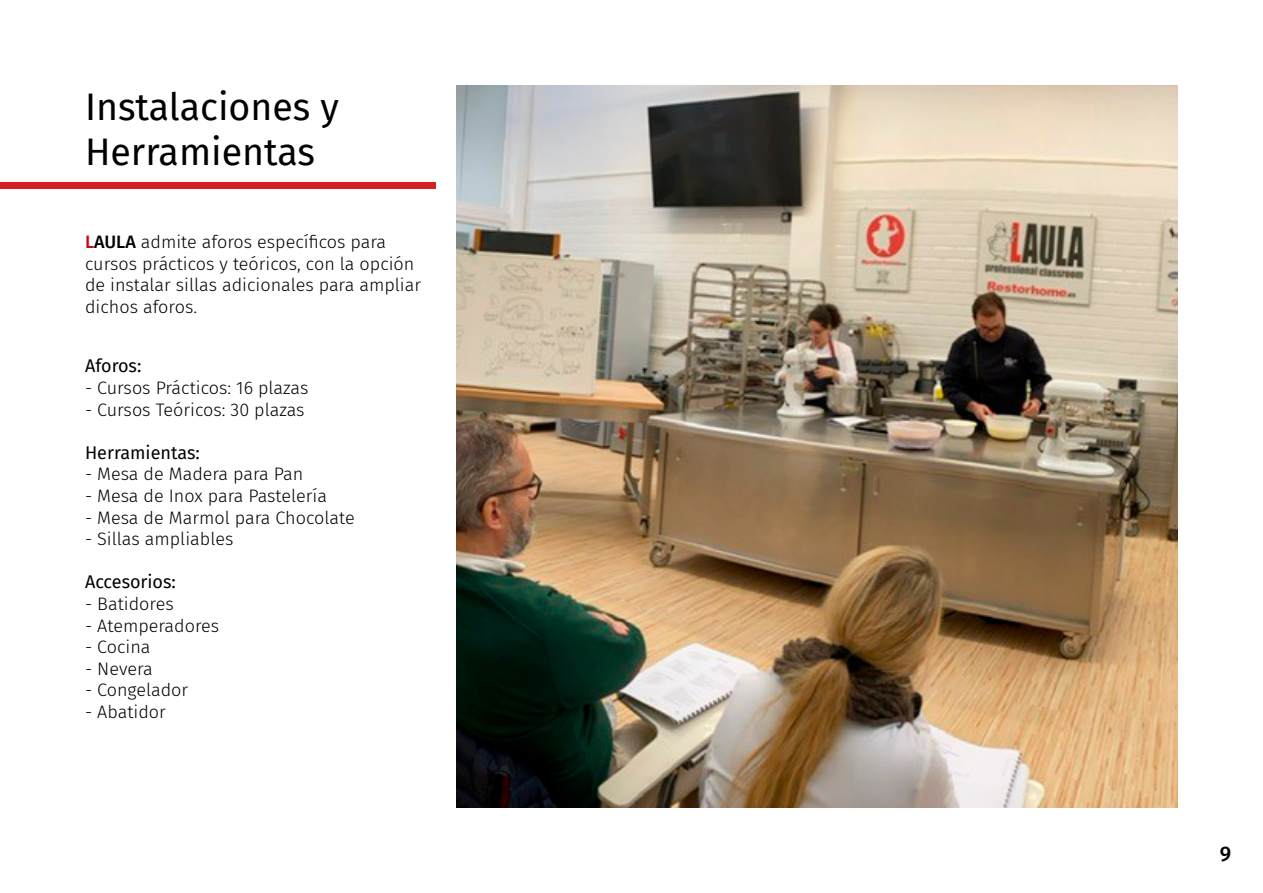
<style>
.page{position:relative;width:1263px;height:893px;background:#fff}
.page>*{position:absolute;margin:0;border:0;box-sizing:border-box;transform-origin:0 0}
.t1{font:37.5px/45px "Fira Sans";color:#000}
.t2{font:500 21px "Fira Sans";color:#000}
.t3{font:300 18px/21.6px "Fira Sans";color:#000}
.t4{font:18px "Fira Sans";color:#000}
.s1{font-weight:500;color:#cb0610}
.s2{font-weight:500}
</style>
<div class="page">
<img style="left:456px;top:85px;width:722px;height:723px">
<div style="left:0;top:182px;width:435px;height:7px;background:#d42020"></div>
<h1 class="t1" style="left:85px;top:84px;width:255px">Instalaciones y<br>Herramientas</h1>
<p class="t3" style="left:85px;top:231px;width:338px"><span class="s1">L</span><span class="s2">AULA</span> admite aforos específicos para cursos prácticos y teóricos, con la opción de instalar sillas adicionales para ampliar dichos aforos.</p>
<p class="t4" style="left:85px;top:352px;width:58px">Aforos:</p>
<p class="t3" style="left:85px;top:377px;width:225px">- Cursos Prácticos: 16 plazas</p>
<p class="t3" style="left:85px;top:398px;width:221px">- Cursos Teóricos: 30 plazas</p>
<p class="t4" style="left:85px;top:439px;width:116px">Herramientas:</p>
<p class="t3" style="left:85px;top:463px;width:220px">- Mesa de Madera para Pan</p>
<p class="t3" style="left:85px;top:485px;width:243px">- Mesa de Inox para Pastelería</p>
<p class="t3" style="left:85px;top:506px;width:271px">- Mesa de Marmol para Chocolate</p>
<p class="t3" style="left:85px;top:528px;width:150px">- Sillas ampliables</p>
<p class="t4" style="left:85px;top:568px;width:92px">Accesorios:</p>
<p class="t3" style="left:85px;top:593px;width:90px">- Batidores</p>
<p class="t3" style="left:85px;top:614px;width:136px">- Atemperadores</p>
<p class="t3" style="left:85px;top:636px;width:67px">- Cocina</p>
<p class="t3" style="left:85px;top:658px;width:69px">- Nevera</p>
<p class="t3" style="left:85px;top:679px;width:105px">- Congelador</p>
<p class="t3" style="left:85px;top:701px;width:82px">- Abatidor</p>
<p class="t2" style="left:1220px;top:837px;width:13px">9</p>
</div>
